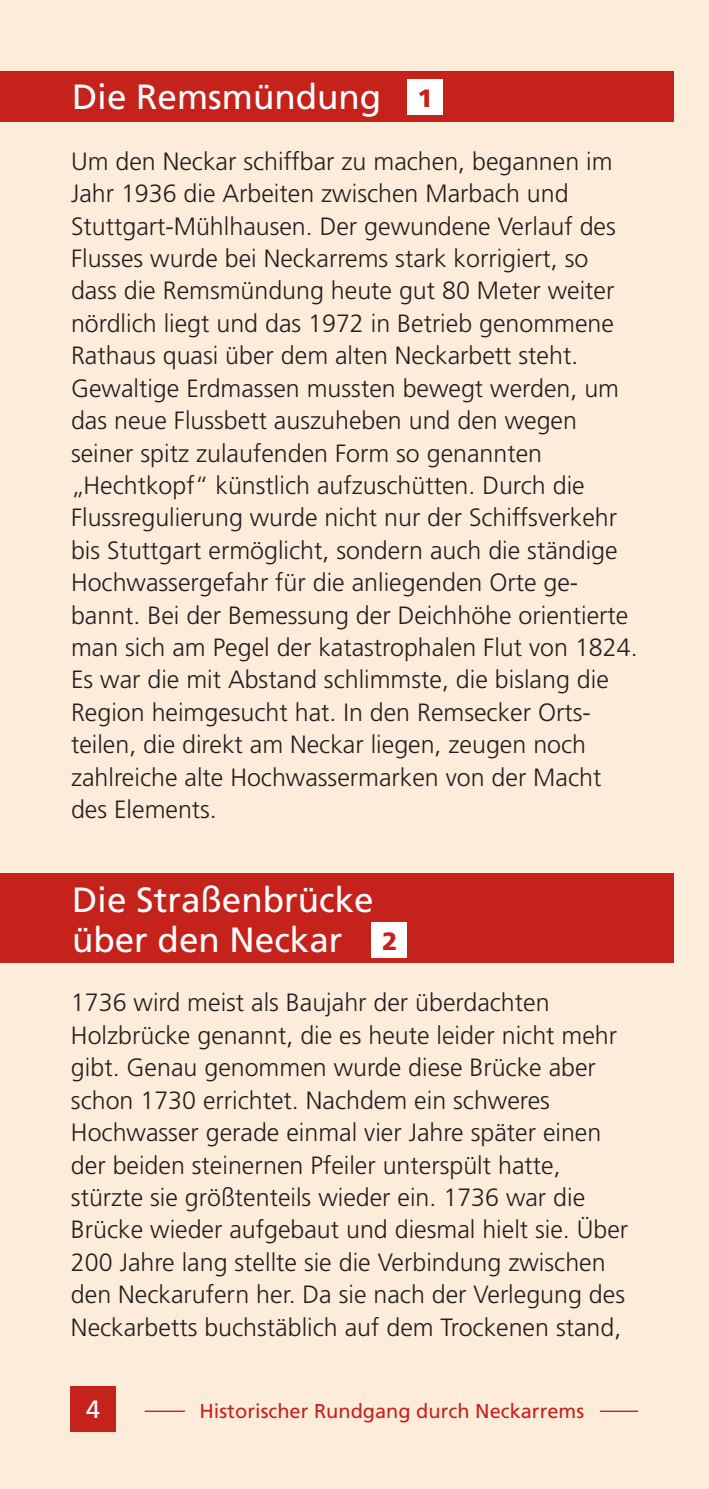
<style>
.page{position:relative;width:709px;height:1489px;background:#fff}
.page>*{position:absolute;margin:0;border:0;box-sizing:border-box;transform-origin:0 0}
.t1{font:35px/40.5px "Frutiger";color:#fff}
.t2{font:300 25px/32.5px "Frutiger";color:#231f20}
.t3{font:900 25px "Frutiger";color:#c5221c}
.t4{font:25px "Frutiger";color:#fff}
.t5{font:20px "Frutiger";color:#c5221c}
</style>
<div class="page">
<div style="left:0;top:0;width:709px;height:1488px;background:#feecdb"></div>
<div style="left:0;top:71px;width:673px;height:50px;background:#c5221c"></div>
<div style="left:0;top:873px;width:673px;height:90px;background:#c5221c"></div>
<div style="left:407px;top:79px;width:35px;height:35px;background:#fff"></div>
<div style="left:371px;top:922px;width:36px;height:35px;background:#fff"></div>
<div style="left:70px;top:1385px;width:45px;height:46px;background:#c5221c"></div>
<hr style="left:145px;top:1410px;width:40px;height:1px;background:#c5221c">
<hr style="left:600px;top:1410px;width:38px;height:1px;background:#c5221c">
<h1 class="t1" style="left:72px;top:79px;width:311px">Die Remsmündung</h1>
<p class="t3" style="left:417px;top:87px;width:17px">1</p>
<p class="t2" style="left:71px;top:146px;width:568px">Um den Neckar schiffbar zu machen, begannen im Jahr 1936 die Arbeiten zwischen Marbach und Stuttgart-Mühlhausen. Der gewundene Verlauf des Flusses wurde bei Neckarrems stark korrigiert, so dass die Remsmündung heute gut 80 Meter weiter nördlich liegt und das 1972 in Betrieb genommene Rathaus quasi über dem alten Neckarbett steht.<br>Gewaltige Erdmassen mussten bewegt werden, um das neue Flussbett auszuheben und den wegen seiner spitz zulaufenden Form so genannten „Hechtkopf“ künstlich aufzuschütten. Durch die Flussregulierung wurde nicht nur der Schiffsverkehr bis Stuttgart ermöglicht, sondern auch die ständige Hochwassergefahr für die anliegenden Orte ge&shy;bannt. Bei der Bemessung der Deichhöhe orientierte man sich am Pegel der katastrophalen Flut von 1824.<br>Es war die mit Abstand schlimmste, die bislang die Region heimgesucht hat. In den Remsecker Orts&shy;teilen, die direkt am Neckar liegen, zeugen noch zahlreiche alte Hochwassermarken von der Macht des Elements.</p>
<h1 class="t1" style="left:72px;top:881px;width:303px">Die Straßenbrücke über den Neckar</h1>
<p class="t3" style="left:382px;top:930px;width:17px">2</p>
<p class="t2" style="left:71px;top:988px;width:559px">1736 wird meist als Baujahr der überdachten Holzbrücke genannt, die es heute leider nicht mehr gibt. Genau genommen wurde diese Brücke aber schon 1730 errichtet. Nachdem ein schweres Hochwasser gerade einmal vier Jahre später einen der beiden steinernen Pfeiler unterspült hatte, stürzte sie größtenteils wieder ein. 1736 war die Brücke wieder aufgebaut und diesmal hielt sie. Über 200 Jahre lang stellte sie die Verbindung zwischen den Neckarufern her. Da sie nach der Verlegung des Neckarbetts buchstäblich auf dem Trockenen stand,</p>
<p class="t4" style="left:86px;top:1398px;width:15px">4</p>
<p class="t5" style="left:199px;top:1401px;width:386px">Historischer Rundgang durch Neckarrems</p>
</div>
